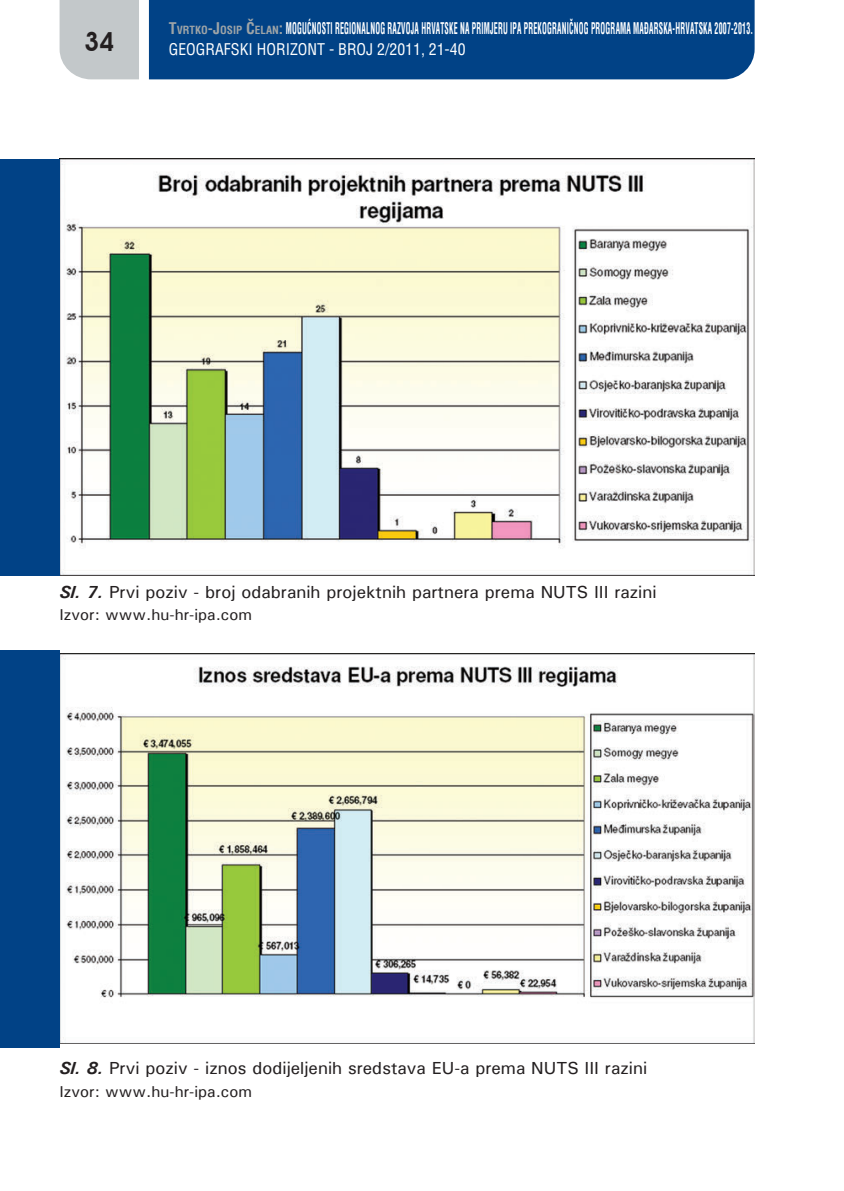
<style>
.page{position:relative;width:844px;height:1191px;background:#fff}
.page>*{position:absolute;margin:0;border:0;box-sizing:border-box;transform-origin:0 0}
.t1{font:600 26.25px "Avant Garde IT Cby BT";color:#231f20}
.t2{font:500 17.5px "Univers";color:#231f20}
.t3{font:700 condensed 15.75px "Helvetica";letter-spacing:.025em;color:#fff;scale:.5 1}
.t4{font:500 15.75px "Univers";color:#231f20}
.t5{font:condensed 15.75px "Helvetica";color:#fff}
.s1{color:#9ea4a7}
.s2{font-size:11.03px;color:#9ea4a7}
.s3{font-weight:700;font-style:italic}
</style>
<div class="page">
<div style="left:149px;top:0;width:605px;height:79px;background:#014286"></div>
<div style="left:60px;top:0;width:79px;height:79px;background:#c3c8ca"></div>
<img style="left:60px;top:653px;width:694px;height:390px">
<div style="left:0;top:650px;width:60px;height:397px;background:#014286"></div>
<img style="left:60px;top:159px;width:694px;height:416px">
<div style="left:0;top:159px;width:60px;height:416px;background:#014286"></div>
<h1 class="t1" style="left:84px;top:26px;width:32px">34</h1>
<p class="t3" style="left:169px;top:18px;width:1169px"><span class="s1">T</span><span class="s2">VRTKO</span><span class="s1">-J</span><span class="s2">OSIP</span> <span class="s1">Č</span><span class="s2">ELAN</span><span class="s1">:</span> MOGUĆNOSTI REGIONALNOG RAZVOJA HRVATSKE NA PRIMJERU IPA PREKOGRANIČNOG PROGRAMA MAĐARSKA-HRVATSKA 2007-2013.</p>
<p class="t5" style="left:169px;top:39px;width:298px">GEOGRAFSKI HORIZONT - BROJ 2/2011, 21-40</p>
<p class="t2" style="left:60px;top:580px;width:598px"><span class="s3">Sl. 7.</span> Prvi poziv - broj odabranih projektnih partnera prema NUTS III razini</p>
<p class="t4" style="left:60px;top:604px;width:194px">Izvor: www.hu-hr-ipa.com</p>
<p class="t2" style="left:60px;top:1056px;width:589px"><span class="s3">Sl. 8.</span> Prvi poziv - iznos dodijeljenih sredstava EU-a prema NUTS III razini</p>
<p class="t4" style="left:60px;top:1081px;width:194px">Izvor: www.hu-hr-ipa.com</p>
</div>
